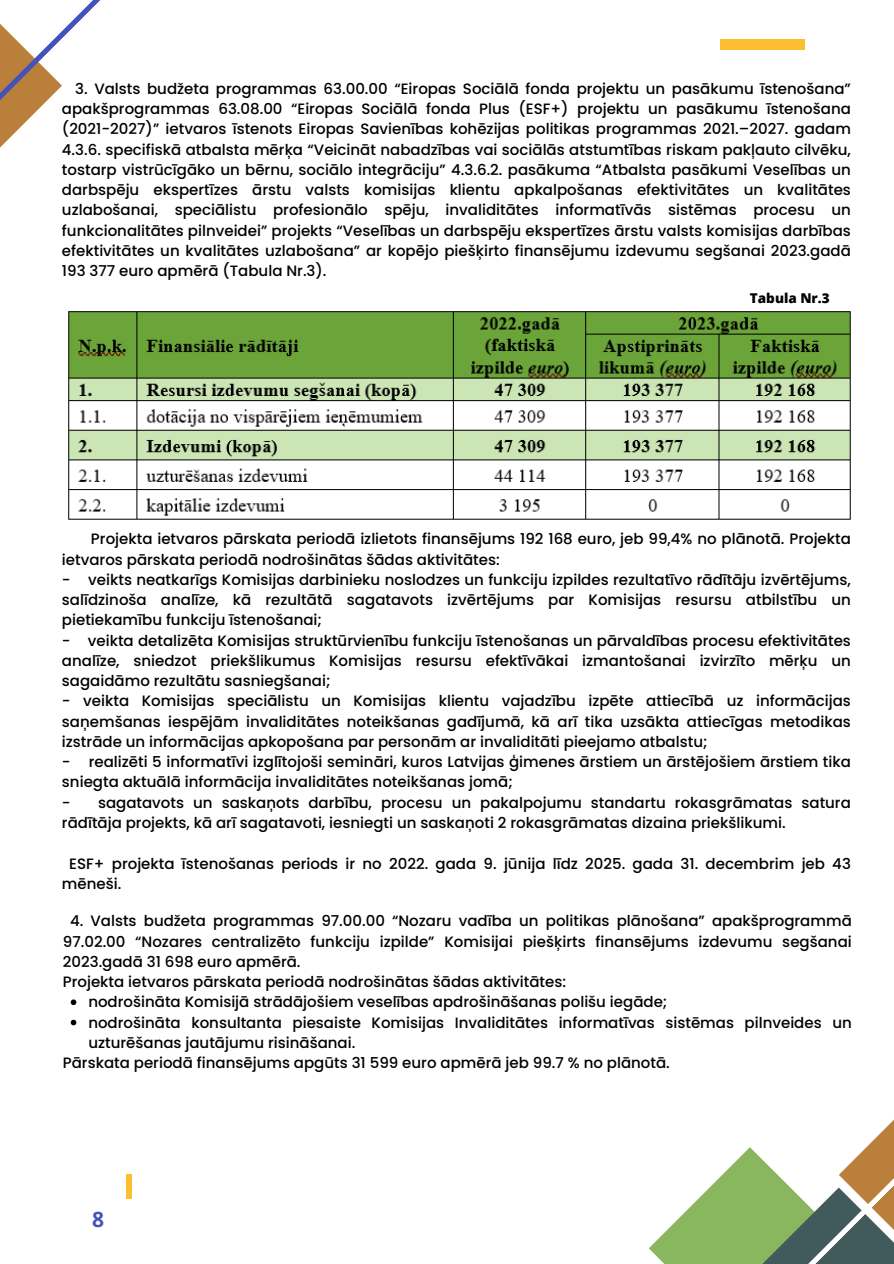
<style>
.page{position:relative;width:894px;height:1264px;background:#fff}
.page>*{position:absolute;margin:0;border:0;box-sizing:border-box;transform-origin:0 0}
.t1{font:700 21px "Open Sans";color:#4253bb}
.t2{font:500 15px/20.2px "Poppins";color:#000}
.t3{font:800 13.5px "Open Sans";color:#000}
</style>
<div class="page">
<div style="left:126px;top:1174px;width:5px;height:25px;background:#fdbf30"></div>
<div style="left:720px;top:40px;width:84px;height:10px;background:#fdbf30"></div>
<svg style="left:0;top:0;width:100px;height:148px"></svg>
<svg style="left:649px;top:1147px;width:132px;height:116px;fill:#88b760"></svg>
<svg style="left:762px;top:1187px;width:19px;height:76px"></svg>
<svg style="left:781px;top:1121px;width:112px;height:142px"></svg>
<img style="left:68px;top:311px;width:783px;height:209px">
<svg style="left:71px;top:999px;width:5px;height:6px"></svg>
<svg style="left:71px;top:1019px;width:5px;height:6px"></svg>
<p class="t2" style="left:62px;top:78px;width:790px;text-align:justify;text-indent:13px">3. Valsts budžeta programmas 63.00.00 “Eiropas Sociālā fonda projektu un pasākumu īstenošana” apakšprogrammas 63.08.00 “Eiropas Sociālā fonda Plus (ESF+) projektu un pasākumu īstenošana (2021-2027)” ietvaros īstenots Eiropas Savienības kohēzijas politikas programmas 2021.–2027. gadam 4.3.6. specifiskā atbalsta mērķa “Veicināt nabadzības vai sociālās atstumtības riskam pakļauto cilvēku, tostarp vistrūcīgāko un bērnu, sociālo integrāciju” 4.3.6.2. pasākuma “Atbalsta pasākumi Veselības un darbspēju ekspertīzes ārstu valsts komisijas klientu apkalpošanas efektivitātes un kvalitātes uzlabošanai, speciālistu profesionālo spēju, invaliditātes informatīvās sistēmas procesu un funkcionalitātes pilnveidei” projekts “Veselības un darbspēju ekspertīzes ārstu valsts komisijas darbības efektivitātes un kvalitātes uzlabošana” ar kopējo piešķirto finansējumu izdevumu segšanai 2023.gadā 193 377 euro apmērā (Tabula Nr.3).</p>
<h1 class="t3" style="left:749px;top:288px;width:81px">Tabula Nr.3</h1>
<h1 class="t2" style="left:62px;top:529px;width:790px;text-indent:29px">Projekta ietvaros pārskata periodā izlietots finansējums 192 168 euro, jeb 99,4% no plānotā. Projekta ietvaros pārskata periodā nodrošinātas šādas aktivitātes:</h1>
<h1 class="t2" style="left:62px;top:569px;width:790px;text-align:justify">- veikts neatkarīgs Komisijas darbinieku noslodzes un funkciju izpildes rezultatīvo rādītāju izvērtējums, salīdzinoša analīze, kā rezultātā sagatavots izvērtējums par Komisijas resursu atbilstību un pietiekamību funkciju īstenošanai;</h1>
<h1 class="t2" style="left:62px;top:630px;width:790px;text-align:justify">- veikta detalizēta Komisijas struktūrvienību funkciju īstenošanas un pārvaldības procesu efektivitātes analīze, sniedzot priekšlikumus Komisijas resursu efektīvākai izmantošanai izvirzīto mērķu un sagaidāmo rezultātu sasniegšanai;</h1>
<h1 class="t2" style="left:62px;top:691px;width:790px;text-align:justify">- veikta Komisijas speciālistu un Komisijas klientu vajadzību izpēte attiecībā uz informācijas saņemšanas iespējām invaliditātes noteikšanas gadījumā, kā arī tika uzsākta attiecīgas metodikas izstrāde un informācijas apkopošana par personām ar invaliditāti pieejamo atbalstu;</h1>
<h1 class="t2" style="left:62px;top:751px;width:790px">- realizēti 5 informatīvi izglītojoši semināri, kuros Latvijas ģimenes ārstiem un ārstējošiem ārstiem tika sniegta aktuālā informācija invaliditātes noteikšanas jomā;</h1>
<h1 class="t2" style="left:62px;top:792px;width:790px">- sagatavots un saskaņots darbību, procesu un pakalpojumu standartu rokasgrāmatas satura rādītāja projekts, kā arī sagatavoti, iesniegti un saskaņoti 2 rokasgrāmatas dizaina priekšlikumi.</h1>
<h1 class="t2" style="left:62px;top:853px;width:790px;text-indent:7px">ESF+ projekta īstenošanas periods ir no 2022. gada 9. jūnija līdz 2025. gada 31. decembrim jeb 43 mēneši.</h1>
<p class="t2" style="left:63px;top:910px;width:790px;text-indent:7px">4. Valsts budžeta programmas 97.00.00 “Nozaru vadība un politikas plānošana” apakšprogrammā 97.02.00 “Nozares centralizēto funkciju izpilde” Komisijai piešķirts finansējums izdevumu segšanai 2023.gadā 31 698 euro apmērā.<br>Projekta ietvaros pārskata periodā nodrošinātas šādas aktivitātes:</p>
<p class="t2" style="left:88px;top:991px;width:580px">nodrošināta Komisijā strādājošiem veselības apdrošināšanas polišu iegāde;</p>
<h1 class="t2" style="left:88px;top:1012px;width:764px">nodrošināta konsultanta piesaiste Komisijas Invaliditātes informatīvas sistēmas pilnveides un uzturēšanas jautājumu risināšanai.</h1>
<p class="t2" style="left:63px;top:1052px;width:608px">Pārskata periodā finansējums apgūts 31 599 euro apmērā jeb 99.7 % no plānotā.</p>
<h1 class="t1" style="left:92px;top:1204px;width:13px">8</h1>
</div>
